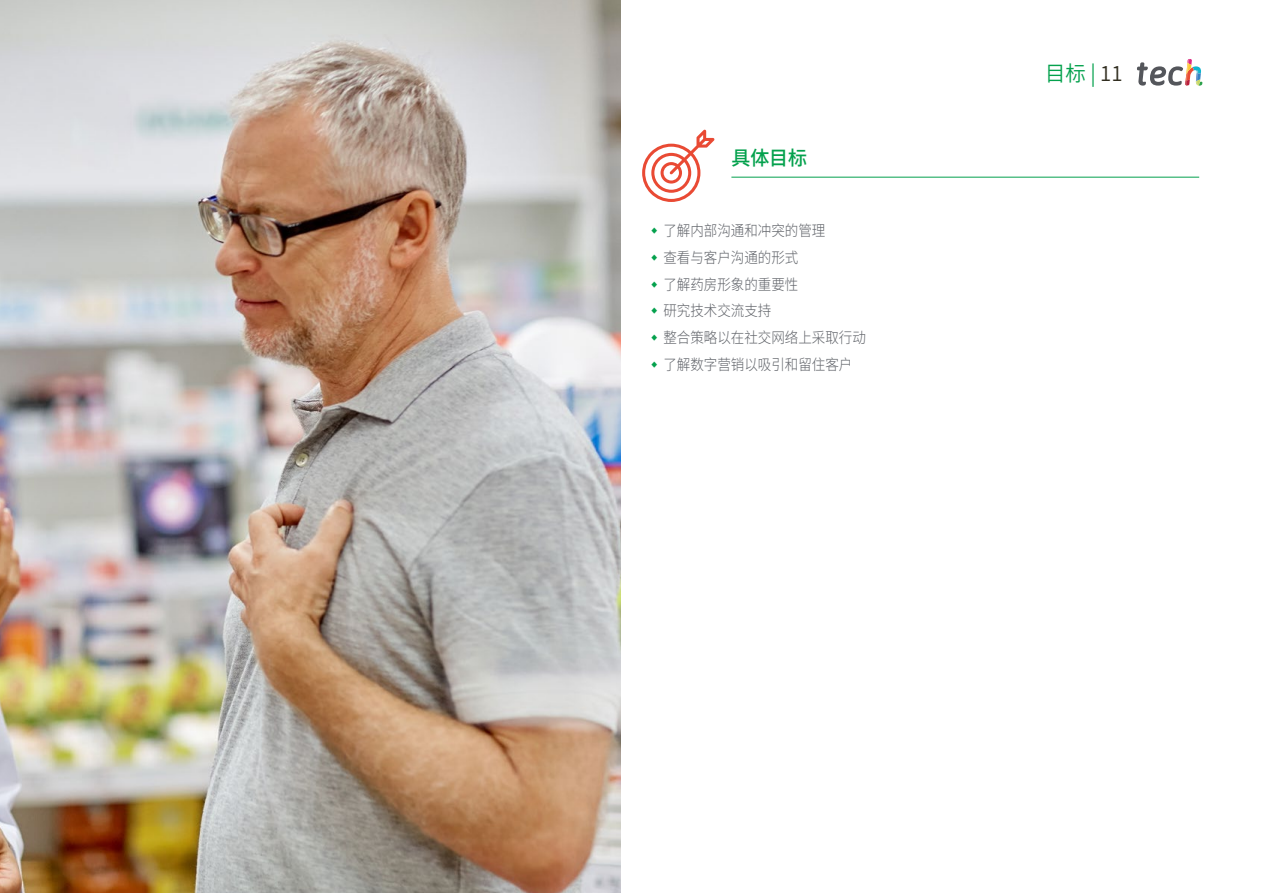
<style>
.page{position:relative;width:1263px;height:893px;background:#fff}
.page>*{position:absolute;margin:0;border:0;box-sizing:border-box;transform-origin:0 0}
.t1{font:21px "Source Han Sans CN";color:#04a14d}
.t2{font:500 19.5px "Source Han Sans CN";color:#04a14d}
.t3{font:300 15px/26.7px "Source Han Sans CN";color:#61646a;scale:.9 1}
.s1{color:#312e20}
</style>
<div class="page">
<svg style="left:642px;top:130px;width:72px;height:72px"></svg>
<hr style="left:731px;top:177px;width:468px;height:1px;background:#04a14d">
<img style="left:0;top:0;width:621px;height:893px">
<svg style="left:1137px;top:59px;width:65px;height:27px"></svg>
<h2 class="t2" style="left:731px;top:147px;width:77px">具体目标</h2>
<p class="t3" style="left:663px;top:218px;width:226px">了解内部沟通和冲突的管理<br>查看与客户沟通的形式<br>了解药房形象的重要性<br>研究技术交流支持<br>整合策略以在社交网络上采取行动了解数字营销以吸引和留住客户</p>
<h1 class="t1" style="left:1045px;top:61px;width:79px">目标 | <span class="s1">11</span></h1>
</div>
